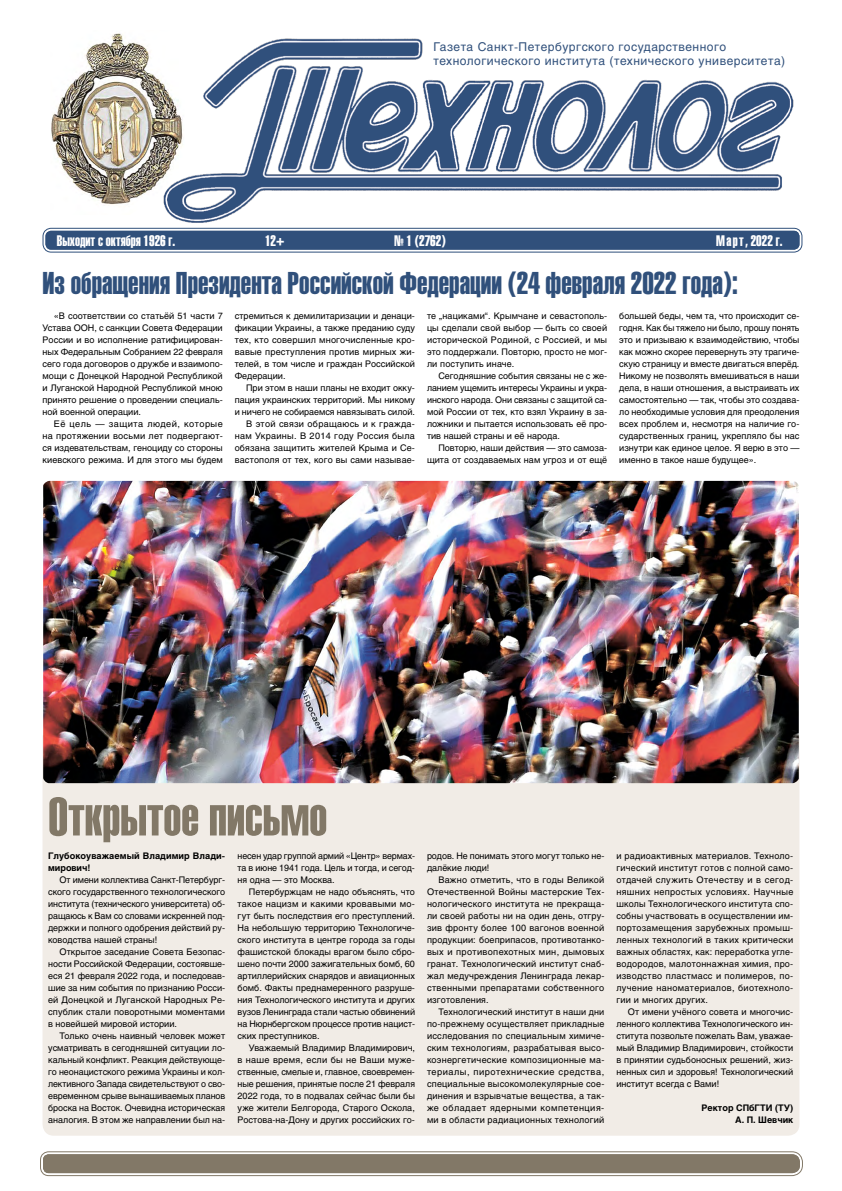
<style>
.page{position:relative;width:842px;height:1191px;background:#fff}
.page>*{position:absolute;margin:0;border:0;box-sizing:border-box;transform-origin:0 0}
.t1{font:53px "Helios Extra Compressed C";color:#827867}
.t2{font:31px "Helios Extra Compressed C";color:#30507b}
.t3{font:15px "Helios Extra Compressed C";color:#fff}
.t4{font:15px "Helios Extra Compressed C";letter-spacing:.1em;color:#fff}
.t5{font:12px/14.4px "Helios C";letter-spacing:.04em;color:#30507b}
.t6{font:9px/12px "Helios C";color:#000;text-align:justify}
.t7{font:700 9px/12px "Helios C";letter-spacing:.01em;color:#000}
</style>
<div class="page">
<img style="left:164px;top:38px;width:637px;height:193px">
<img style="left:51px;top:33px;width:133px;height:182px">
<div style="left:431px;top:39px;width:370px;height:32px;background:#fff"></div>
<svg style="left:40px;top:1151px;width:763px;height:25px;background:#968e80"></svg>
<div style="left:46px;top:231px;width:753px;height:19px;background:#30507b;border-radius:6px"></div>
<div style="left:43px;top:228px;width:759px;height:25px;border:1px solid #30507b;border-radius:8px"></div>
<div style="left:46px;top:231px;width:753px;height:19px;border:3px solid #30507b;border-radius:4px"></div>
<div style="left:43px;top:727px;width:756px;height:408px;background:#f1ece6;border-radius:11px"></div>
<img style="left:43px;top:481px;width:756px;height:302px">
<h3 class="t5" style="left:433px;top:40px;width:353px">Газета Санкт-Петербургского государственного технологического института (технического университета)</h3>
<h3 class="t3" style="left:57px;top:232px;width:120px">Выходит с октября 1926 г.</h3>
<h3 class="t3" style="left:265px;top:232px;width:21px">12+</h3>
<h3 class="t3" style="left:394px;top:232px;width:53px">№ 1 (2762)</h3>
<h3 class="t4" style="left:716px;top:232px;width:68px">Март, 2022г.</h3>
<h2 class="t2" style="left:43px;top:265px;width:697px">Из обращения Президента Российской Федерации (24 февраля 2022 года):</h2>
<p class="t6" style="left:43px;top:309px;width:182px;text-indent:11px">«В соответствии со статьёй 51 части 7<br>Устава ООН, с санкции Совета Федерации России и во исполнение ратифицирован&shy;ных Федеральным Собранием 22 февраля сего года договоров о дружбе и взаимопо&shy;мощи с Донецкой Народной Республикой и Луганской Народной Республикой мною принято решение о проведении специаль&shy;ной военной операции.</p>
<p class="t6" style="left:43px;top:417px;width:182px;text-indent:11px">Её цель — защита людей, которые на протяжении восьми лет подвергают&shy;ся издевательствам, геноциду со стороны киевского режима. И для этого мы будем</p>
<p class="t6" style="left:427px;top:309px;width:182px">те „нациками“. Крымчане и севастополь&shy;цы сделали свой выбор — быть со своей исторической Родиной, с Россией, и мы это поддержали. Повторю, просто не мог&shy;ли поступить иначе.</p>
<p class="t6" style="left:427px;top:369px;width:182px;text-indent:11px">Сегодняшние события связаны не с же&shy;ланием ущемить интересы Украины и укра&shy;инского народа. Они связаны с защитой са&shy;мой России от тех, кто взял Украину в за&shy;ложники и пытается использовать её про&shy;тив нашей страны и её народа.</p>
<p class="t6" style="left:427px;top:441px;width:182px;text-align:right">Повторю, наши действия — это самоза&shy;щита от создаваемых нам угроз и от ещё</p>
<p class="t6" style="left:619px;top:309px;width:182px">большей беды, чем та, что происходит се&shy;годня. Как бы тяжело ни было, прошу понять это и призываю к взаимодействию, чтобы как можно скорее перевернуть эту трагиче&shy;скую страницу и вместе двигаться вперёд.<br>Никому не позволять вмешиваться в наши дела, в наши отношения, а выстраивать их самостоятельно — так, чтобы это создава&shy;ло необходимые условия для преодоления всех проблем и, несмотря на наличие го&shy;сударственных границ, укрепляло бы нас изнутри как единое целое. Я верю в это — именно в такое наше будущее».</p>
<p class="t6" style="left:235px;top:309px;width:182px">стремиться к демилитаризации и денаци&shy;фикации Украины, а также преданию суду тех, кто совершил многочисленные кро&shy;вавые преступления против мирных жи&shy;телей, в том числе и граждан Российской Федерации.</p>
<p class="t6" style="left:235px;top:381px;width:182px;text-align:right">При этом в наши планы не входит окку&shy;пация украинских территорий. Мы никому и ничего не собираемся навязывать силой.<br>В этой связи обращаюсь и к гражда&shy;нам Украины. В 2014 году Россия была обязана защитить жителей Крыма и Се&shy;вастополя от тех, кого вы сами называе-</p>
<h1 class="t1" style="left:48px;top:786px;width:280px">Открытое письмо</h1>
<p class="t7" style="left:48px;top:849px;width:178px">Глубокоуважаемый Владимир Влади&shy;мирович!</p>
<p class="t6" style="left:48px;top:873px;width:179px;text-indent:11px">От имени коллектива Санкт-Петербург&shy;ского государственного технологического института (технического университета) об&shy;ращаюсь к Вам со словами искренней под&shy;держки и полного одобрения действий ру&shy;ководства нашей страны!</p>
<p class="t6" style="left:48px;top:945px;width:179px;text-indent:11px">Открытое заседание Совета Безопас&shy;ности Российской Федерации, состоявше&shy;еся 21 февраля 2022 года, и последовав&shy;шие за ним события по признанию Росси&shy;ей Донецкой и Луганской Народных Ре&shy;спублик стали поворотными моментами в новейшей мировой истории.</p>
<p class="t6" style="left:48px;top:1029px;width:179px;text-indent:11px">Только очень наивный человек может усматривать в сегодняшней ситуации ло&shy;кальный конфликт. Реакция действующе&shy;го неонацистского режима Украины и кол&shy;лективного Запада свидетельствуют о сво&shy;евременном срыве вынашиваемых планов броска на Восток. Очевидна историческая аналогия. В этом же направлении был на-</p>
<p class="t6" style="left:238px;top:849px;width:179px">несен удар группой армий «Центр» вермах&shy;та в июне 1941 года. Цель и тогда, и сегод&shy;ня одна — это Москва.</p>
<p class="t6" style="left:238px;top:885px;width:179px;text-indent:11px">Петербуржцам не надо объяснять, что такое нацизм и какими кровавыми мо&shy;гут быть последствия его преступлений.<br>На небольшую территорию Технологиче&shy;ского института в центре города за годы фашистской блокады врагом было сбро&shy;шено почти 2000 зажигательных бомб, 60 артиллерийских снарядов и авиационных бомб. Факты преднамеренного разруше&shy;ния Технологического института и других вузов Ленинграда стали частью обвинений на Нюрнбергском процессе против нацист&shy;ских преступников.</p>
<p class="t6" style="left:238px;top:1041px;width:179px;text-indent:11px">Уважаемый Владимир Владимирович, в наше время, если бы не Ваши муже&shy;ственные, смелые и, главное, своевремен&shy;ные решения, принятые после 21 февраля 2022 года, то в подвалах сейчас были бы уже жители Белгорода, Старого Оскола, Ростова-на-Дону и других российских го-</p>
<p class="t6" style="left:427px;top:849px;width:179px">родов. Не понимать этого могут только не&shy;далёкие люди!</p>
<p class="t6" style="left:427px;top:873px;width:179px;text-indent:11px">Важно отметить, что в годы Великой Отечественной Войны мастерские Тех&shy;нологического института не прекраща&shy;ли своей работы ни на один день, отгру&shy;зив фронту более 100 вагонов военной продукции: боеприпасов, противотанко&shy;вых и противопехотных мин, дымовых гранат. Технологический институт снаб&shy;жал медучреждения Ленинграда лекар&shy;ственными препаратами собственного изготовления.</p>
<p class="t6" style="left:427px;top:1005px;width:179px;text-indent:11px">Технологический институт в наши дни по‑прежнему осуществляет прикладные исследования по специальным химиче&shy;ским технологиям, разрабатывая высо&shy;коэнергетические композиционные ма&shy;териалы, пиротехнические средства, специальные высокомолекулярные сое&shy;динения и взрывчатые вещества, а так&shy;же обладает ядерными компетенция&shy;ми в области радиационных технологий</p>
<p class="t6" style="left:616px;top:849px;width:178px">и радиоактивных материалов. Техноло&shy;гический институт готов с полной само&shy;отдачей служить Отечеству и в сегод&shy;няшних непростых условиях. Научные школы Технологического института спо&shy;собны участвовать в осуществлении им&shy;портозамещения зарубежных промыш&shy;ленных технологий в таких критически важных областях, как: переработка угле&shy;водородов, малотоннажная химия, про&shy;изводство пластмасс и полимеров, по&shy;лучение наноматериалов, биотехноло&shy;гии и многих других.</p>
<p class="t6" style="left:616px;top:1005px;width:178px;text-indent:11px">От имени учёного совета и многочис&shy;ленного коллектива Технологического ин&shy;ститута позвольте пожелать Вам, уважае&shy;мый Владимир Владимирович, стойкости в принятии судьбоносных решений, жиз&shy;ненных сил и здоровья! Технологический институт всегда с Вами!</p>
<p class="t7" style="left:701px;top:1101px;width:93px;text-align:right">Ректор СПбГТИ (ТУ)<br>А. П. Шевчик</p>
</div>
